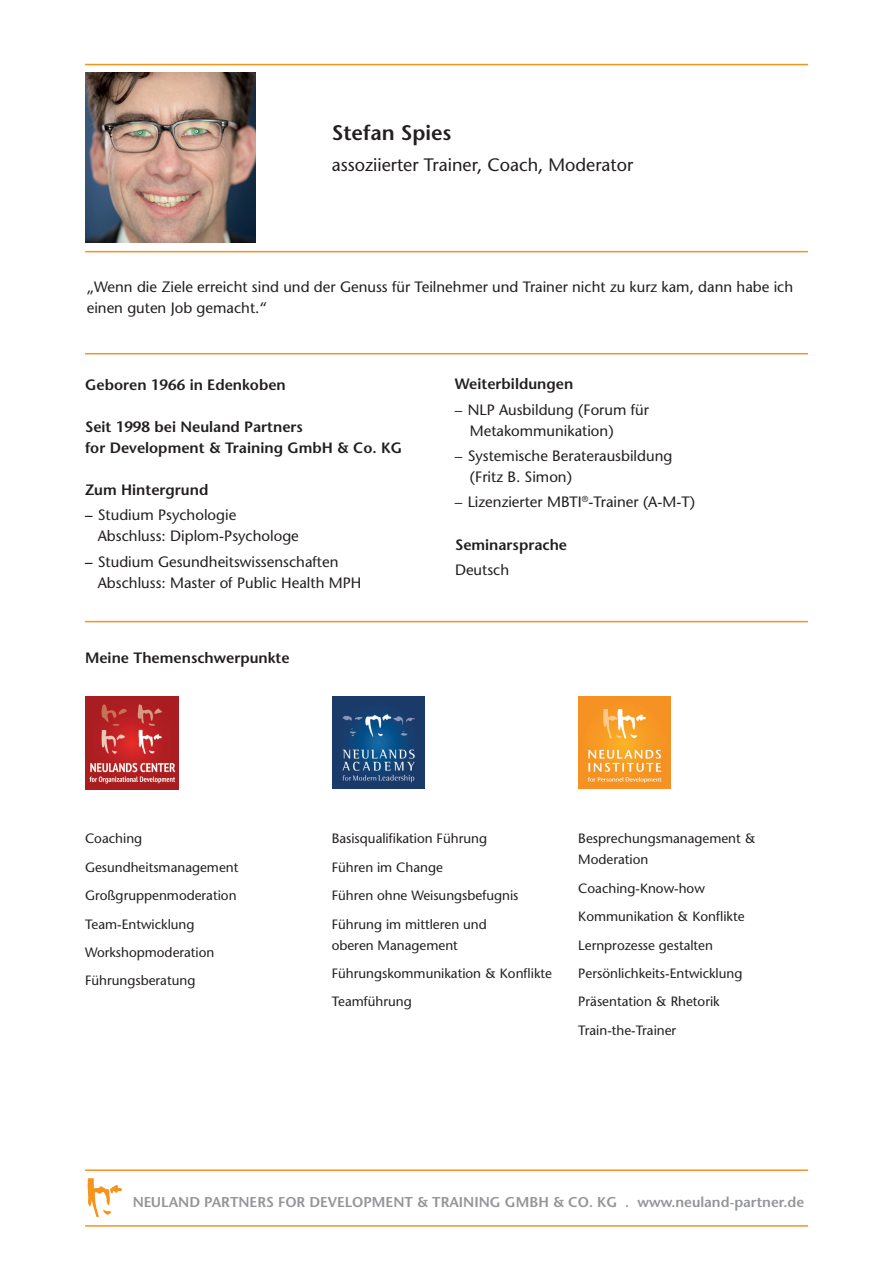
<style>
.page{position:relative;width:893px;height:1263px;background:#fff}
.page>*{position:absolute;margin:0;border:0;box-sizing:border-box;transform-origin:0 0}
.t1{font:600 21px "Stone Sans Std";color:#231f20}
.t2{font:500 18px "Stone Sans Std";color:#231f20}
.t3{font:500 15px/21px "Stone Sans Std";color:#231f20}
.t4{font:600 15px/21px "Stone Sans Std";color:#231f20}
.t5{font:600 14.25px "Stone Sans Std";color:#939598}
.t6{font:500 13.5px/28.5px "Stone Sans Std";color:#231f20}
.s1{font-weight:600}
</style>
<div class="page">
<hr style="left:85px;top:64px;width:723px;height:1px;background:#f7931d">
<img style="left:85px;top:72px;width:170px;height:170px">
<hr style="left:85px;top:251px;width:723px;height:1px;background:#f7931d">
<hr style="left:85px;top:353px;width:723px;height:1px;background:#f7931d">
<hr style="left:85px;top:621px;width:723px;height:1px;background:#f7931d">
<img style="left:332px;top:697px;width:92px;height:92px">
<img style="left:578px;top:696px;width:92px;height:92px">
<img style="left:85px;top:696px;width:93px;height:93px">
<hr style="left:85px;top:1169px;width:723px;height:2px;background:#f7931d">
<hr style="left:85px;top:1225px;width:723px;height:1px;background:#f7931d">
<svg style="left:88px;top:1178px;width:34px;height:39px"></svg>
<h1 class="t1" style="left:332px;top:120px;width:121px">Stefan Spies</h1>
<h2 class="t2" style="left:332px;top:154px;width:303px">assoziierter Trainer, Coach, Moderator</h2>
<p class="t3" style="left:87px;top:276px;width:708px">„Wenn die Ziele erreicht sind und der Genuss für Teilnehmer und Trainer nicht zu kurz kam, dann habe ich einen guten Job gemacht.“</p>
<p class="t4" style="left:85px;top:374px;width:202px">Geboren 1966 in Edenkoben</p>
<p class="t4" style="left:85px;top:416px;width:319px">Seit 1998 bei Neuland Partners<br>for Development &amp; Training GmbH &amp; Co. KG</p>
<p class="t4" style="left:85px;top:479px;width:125px">Zum Hintergrund</p>
<p class="t3" style="left:98px;top:505px;width:203px;text-indent:-13px"><span class="s1">–</span> Studium Psychologie<br>Abschluss: Diplom-Psychologe</p>
<p class="t3" style="left:98px;top:551px;width:265px;text-indent:-13px"><span class="s1">–</span> Studium Gesundheitswissenschaften<br>Abschluss: Master of Public Health MPH</p>
<p class="t4" style="left:85px;top:647px;width:206px">Meine Themenschwerpunkte</p>
<p class="t4" style="left:455px;top:374px;width:120px">Weiterbildungen</p>
<p class="t3" style="left:470px;top:399px;width:181px;text-indent:-15px">– NLP Ausbildung (Forum für<br>Metakommunikation)</p>
<p class="t3" style="left:470px;top:445px;width:204px;text-indent:-15px">– Systemische Beraterausbildung (Fritz B. Simon)</p>
<p class="t3" style="left:455px;top:491px;width:241px">– Lizenzierter MBTI<sup>®</sup>-Trainer (A-M-T)</p>
<p class="t4" style="left:455px;top:534px;width:114px">Seminarsprache</p>
<p class="t3" style="left:455px;top:559px;width:56px">Deutsch</p>
<p class="t6" style="left:85px;top:824px;width:155px">Coaching<br>Gesundheitsmanagement<br>Großgruppenmoderation<br>Team-Entwicklung<br>Workshopmoderation<br>Führungsberatung</p>
<p class="t6" style="left:332px;top:824px;width:188px">Basisqualifikation Führung<br>Führen im Change<br>Führen ohne Weisungsbefugnis<br>Führung im mittleren und</p>
<p class="t6" style="left:332px;top:931px;width:222px">oberen Management<br>Führungskommunikation &amp; Konflikte<br>Teamführung</p>
<p class="t6" style="left:578px;top:828px;width:179px;line-height:21px">Besprechungsmanagement &amp;<br>Moderation</p>
<p class="t6" style="left:578px;top:874px;width:168px">Coaching-Know-how<br>Kommunikation &amp; Konflikte<br>Lernprozesse gestalten<br>Persönlichkeits-Entwicklung<br>Präsentation &amp; Rhetorik<br>Train-the-Trainer</p>
<p class="t5" style="left:133px;top:1193px;width:673px">NEULAND PARTNERS FOR DEVELOPMENT &amp; TRAINING GMBH &amp; CO. KG . www.neuland-partner.de</p>
</div>
